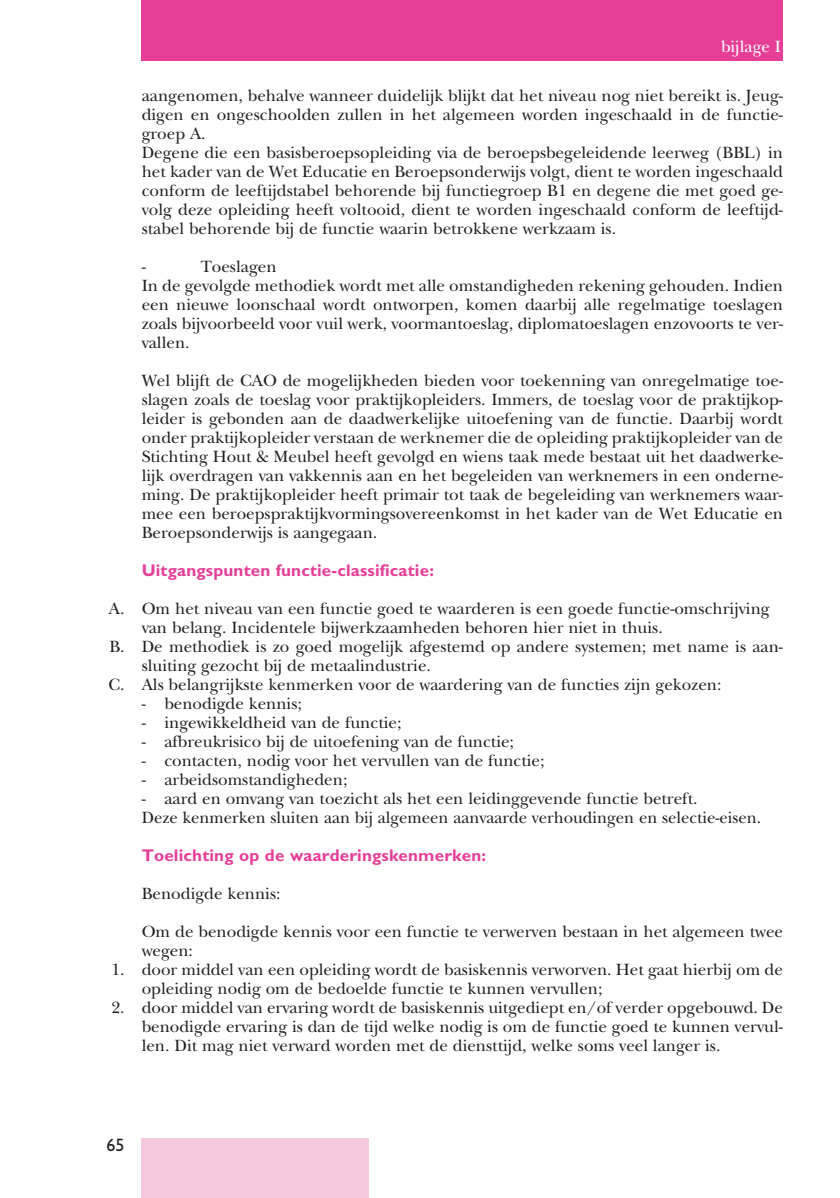
<style>
.page{position:relative;width:840px;height:1198px;background:#fff}
.page>*{position:absolute;margin:0;border:0;box-sizing:border-box;transform-origin:0 0}
.t1{font:18px "Gill Sans";color:#231f20}
.t2{font:17px/19px "New Baskerville";color:#231f20}
.t3{font:700 17px "Gill Sans";letter-spacing:.01em;color:#e63e97}
.t4{font:17px "New Baskerville";color:#fff}
</style>
<div class="page">
<div style="left:142px;top:1138px;width:226px;height:59px;background:#f6c8dd"></div>
<div style="left:142px;top:0;width:640px;height:61px;background:#e63e97"></div>
<p class="t4" style="left:720px;top:40px;width:61px">bijlage I</p>
<p class="t4" style="left:773px;top:40px;width:10px">2</p>
<p class="t2" style="left:142px;top:87px;width:642px">aangenomen, behalve wanneer duidelijk blijkt dat het niveau nog niet bereikt is. Jeug&shy;digen en ongeschoolden zullen in het algemeen worden ingeschaald in de functie&shy;groep A.<br>Degene die een basisberoepsopleiding via de beroepsbegeleidende leerweg (BBL) in het kader van de Wet Educatie en Beroepsonderwijs volgt, dient te worden ingeschaald conform de leeftijdstabel behorende bij functiegroep B1 en degene die met goed ge&shy;volg deze opleiding heeft voltooid, dient te worden ingeschaald conform de leeftijd&shy;stabel behorende bij de functie waarin betrokkene werkzaam is.</p>
<p class="t2" style="left:142px;top:258px;width:6px">-</p>
<p class="t2" style="left:142px;top:258px;width:642px;text-indent:59px">Toeslagen<br>In de gevolgde methodiek wordt met alle omstandigheden rekening gehouden. Indien een nieuwe loonschaal wordt ontworpen, komen daarbij alle regelmatige toeslagen zoals bijvoorbeeld voor vuil werk, voormantoeslag, diplomatoeslagen enzovoorts te ver&shy;vallen.</p>
<p class="t2" style="left:142px;top:372px;width:642px;text-align:justify">Wel blijft de CAO de mogelijkheden bieden voor toekenning van onregelmatige toe&shy;slagen zoals de toeslag voor praktijkopleiders. Immers, de toeslag voor de praktijkop&shy;leider is gebonden aan de daadwerkelijke uitoefening van de functie. Daarbij wordt onder praktijkopleider verstaan de werknemer die de opleiding praktijkopleider van de Stichting Hout &amp; Meubel heeft gevolgd en wiens taak mede bestaat uit het daadwerke&shy;lijk overdragen van vakkennis aan en het begeleiden van werknemers in een onderne&shy;ming. De praktijkopleider heeft primair tot taak de begeleiding van werknemers waar&shy;mee een beroepspraktijkvormingsovereenkomst in het kader van de Wet Educatie en Beroepsonderwijs is aangegaan.</p>
<p class="t3" style="left:142px;top:563px;width:293px">Uitgangspunten functie-classificatie:</p>
<p class="t2" style="left:109px;top:600px;width:661px">A. Om het niveau van een functie goed te waarderen is een goede functie-omschrijving</p>
<p class="t2" style="left:142px;top:619px;width:522px">van belang. Incidentele bijwerkzaamheden behoren hier niet in thuis.</p>
<p class="t2" style="left:109px;top:638px;width:674px">B. De methodiek is zo goed mogelijk afgestemd op andere systemen; met name is aan-</p>
<p class="t2" style="left:142px;top:657px;width:290px">sluiting gezocht bij de metaalindustrie.</p>
<p class="t2" style="left:109px;top:676px;width:614px">C. Als belangrijkste kenmerken voor de waardering van de functies zijn gekozen:</p>
<p class="t2" style="left:142px;top:695px;width:162px">- benodigde kennis;</p>
<p class="t2" style="left:142px;top:714px;width:261px">- ingewikkeldheid van de functie;</p>
<p class="t2" style="left:142px;top:733px;width:373px">- afbreukrisico bij de uitoefening van de functie;</p>
<p class="t2" style="left:142px;top:752px;width:404px">- contacten, nodig voor het vervullen van de functie;</p>
<p class="t2" style="left:142px;top:771px;width:207px">- arbeidsomstandigheden;</p>
<p class="t2" style="left:142px;top:790px;width:620px">- aard en omvang van toezicht als het een leidinggevende functie betreft.<br>Deze kenmerken sluiten aan bij algemeen aanvaarde verhoudingen en selectie-eisen.</p>
<p class="t3" style="left:142px;top:848px;width:346px">Toelichting op de waarderingskenmerken:</p>
<p class="t2" style="left:142px;top:885px;width:140px">Benodigde kennis:</p>
<p class="t2" style="left:142px;top:923px;width:642px">Om de benodigde kennis voor een functie te verwerven bestaan in het algemeen twee wegen:</p>
<p class="t2" style="left:142px;top:961px;width:642px;text-indent:-30px">1. door middel van een opleiding wordt de basiskennis verworven. Het gaat hierbij om de opleiding nodig om de bedoelde functie te kunnen vervullen;</p>
<p class="t2" style="left:142px;top:999px;width:642px;text-align:justify;text-indent:-30px">2. door middel van ervaring wordt de basiskennis uitgediept en/of verder opgebouwd. De benodigde ervaring is dan de tijd welke nodig is om de functie goed te kunnen vervul&shy;len. Dit mag niet verward worden met de diensttijd, welke soms veel langer is.</p>
<p class="t1" style="left:107px;top:1137px;width:19px">65</p>
</div>
